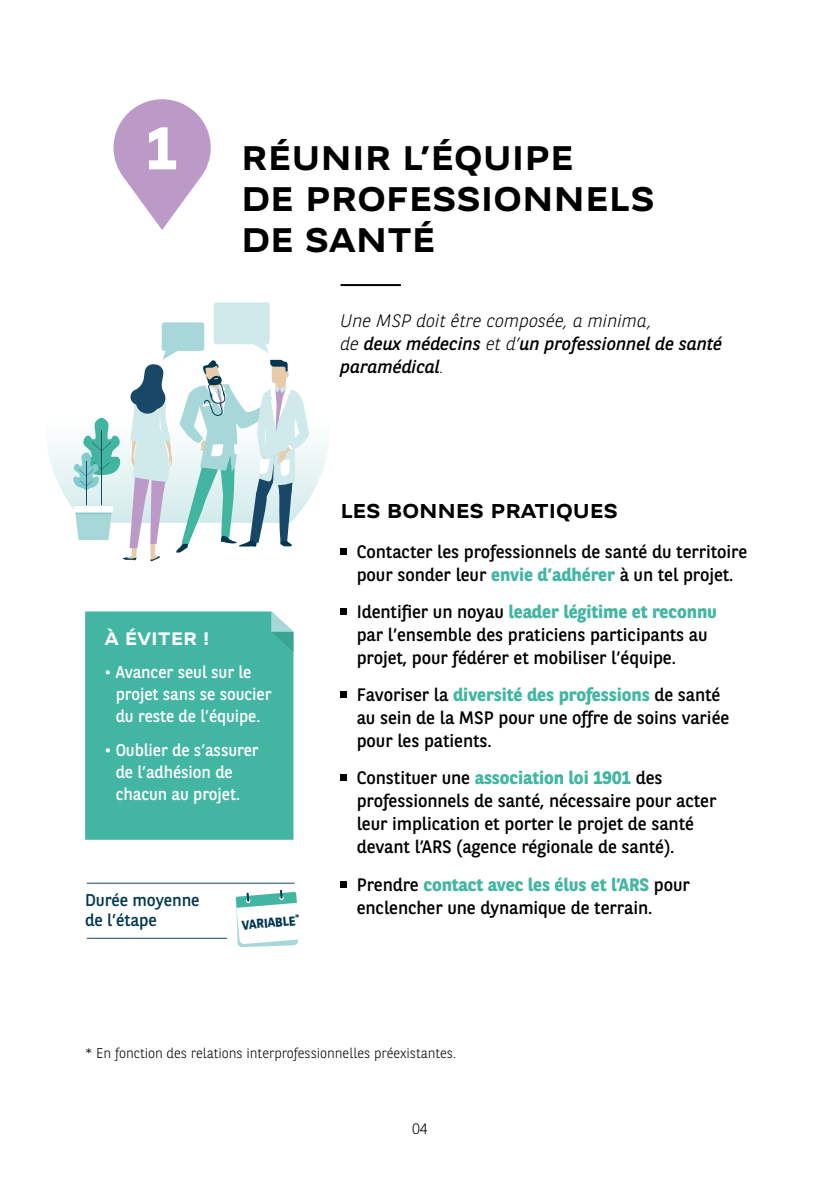
<style>
.page{position:relative;width:840px;height:1191px;background:#fff}
.page>*{position:absolute;margin:0;border:0;box-sizing:border-box;transform-origin:0 0}
.t1{font:700 60px "BNPP Sans";color:#fff}
.t2{font:700 34px/40.8px "BNPP Expanded Sans";color:#000}
.t3{font:700 20px "BNPP Expanded Sans";letter-spacing:-.005em;color:#000}
.t4{font:18px/23px "BNPP Sans";letter-spacing:-.005em;color:#000}
.t5{font:italic 18px/23px "BNPP Sans";color:#000}
.t6{font:700 18px "BNPP Expanded Sans";letter-spacing:-.005em;color:#fff}
.t7{font:17px/22px "BNPP Sans";letter-spacing:-.005em;color:#fff}
.t8{font:17px/20px "BNPP Sans";letter-spacing:-.005em;color:#023850}
.t9{font:300 15px "BNPP Sans";color:#000}
.t10{font:300 14px "BNPP Sans";letter-spacing:-.005em;color:#000}
.t11{font:700 13px "BNPP Sans";color:#023850}
.t12{font:10px "BNPP Sans";color:#023850}
.s1{font-weight:300}
.s2{font-weight:700;color:#42b6a2}
</style>
<div class="page">
<svg style="left:47px;top:304px;width:282px;height:258px"></svg>
<div style="left:213px;top:302px;width:56px;height:42px;background:#d0e9ea;border-radius:3px"></div>
<div style="left:162px;top:322px;width:42px;height:29px;background:#a7d7d8;border-radius:3px"></div>
<svg style="left:72px;top:343px;width:237px;height:218px"></svg>
<div style="left:340px;top:548px;width:7px;height:7px;background:#000"></div>
<div style="left:340px;top:608px;width:7px;height:7px;background:#000"></div>
<div style="left:340px;top:691px;width:7px;height:7px;background:#000"></div>
<div style="left:340px;top:774px;width:7px;height:7px;background:#000"></div>
<div style="left:340px;top:880px;width:7px;height:7px;background:#000"></div>
<hr style="left:87px;top:937px;width:140px;height:1px;background:#1a4767">
<hr style="left:87px;top:882px;width:207px;height:1px;background:#1a4767">
<svg style="left:235px;top:889px;width:63px;height:58px"></svg>
<div style="left:85px;top:611px;width:208px;height:228px;background:#42b6a2"></div>
<svg style="left:271px;top:611px;width:22px;height:41px"></svg>
<svg style="left:113px;top:99px;width:97px;height:131px"></svg>
<hr style="left:340px;top:284px;width:60px;height:2px;background:#000">
<h1 class="t1" style="left:145px;top:107px;width:33px">1</h1>
<h2 class="t2" style="left:241px;top:137px;width:415px">RÉUNIR L’ÉQUIPE<br>DE PROFESSIONNELS<br>DE SANTÉ</h2>
<p class="t5" style="left:340px;top:308px;width:383px"><span class="s1">Une MSP doit être composée, a minima,<br>de</span> deux médecins <span class="s1">et d’</span>un professionnel de santé paramédical<span class="s1">.</span></p>
<p class="t6" style="left:105px;top:626px;width:106px">À ÉVITER !</p>
<p class="t7" style="left:116px;top:660px;width:157px;text-indent:-11px">• Avancer seul sur le projet sans se soucier du reste de l’équipe.</p>
<p class="t7" style="left:116px;top:738px;width:144px;text-indent:-11px">• Oublier de s’assurer de l’adhésion de chacun au projet.</p>
<p class="t8" style="left:85px;top:889px;width:116px">Durée moyenne de l’étape</p>
<p class="t12" style="left:295px;top:910px;width:6px">*</p>
<p class="t11" style="left:241px;top:916px;width:56px;rotate:-5deg">VARIABLE</p>
<p class="t3" style="left:340px;top:497px;width:279px">LES BONNES PRATIQUES</p>
<p class="t4" style="left:356px;top:539px;width:392px">Contacter les professionnels de santé du territoire pour sonder leur <span class="s2">envie d’adhérer</span> à un tel projet.</p>
<p class="t4" style="left:356px;top:599px;width:361px">Identifier un noyau <span class="s2">leader légitime et reconnu </span>par l’ensemble des praticiens participants au projet, pour fédérer et mobiliser l’équipe.</p>
<p class="t4" style="left:356px;top:682px;width:374px">Favoriser la <span class="s2">diversité des professions</span> de santé au sein de la MSP pour une offre de soins variée pour les patients.</p>
<p class="t4" style="left:356px;top:766px;width:361px">Constituer une <span class="s2">association loi 1901</span> des professionnels de santé, nécessaire pour acter leur implication et porter le projet de santé devant l’ARS (agence régionale de santé).</p>
<p class="t4" style="left:356px;top:872px;width:334px">Prendre <span class="s2">contact avec les élus et l’ARS</span> pour enclencher une dynamique de terrain.</p>
<p class="t10" style="left:85px;top:1043px;width:372px">* En fonction des relations interprofessionnelles préexistantes.</p>
<p class="t9" style="left:412px;top:1118px;width:17px">04</p>
</div>
